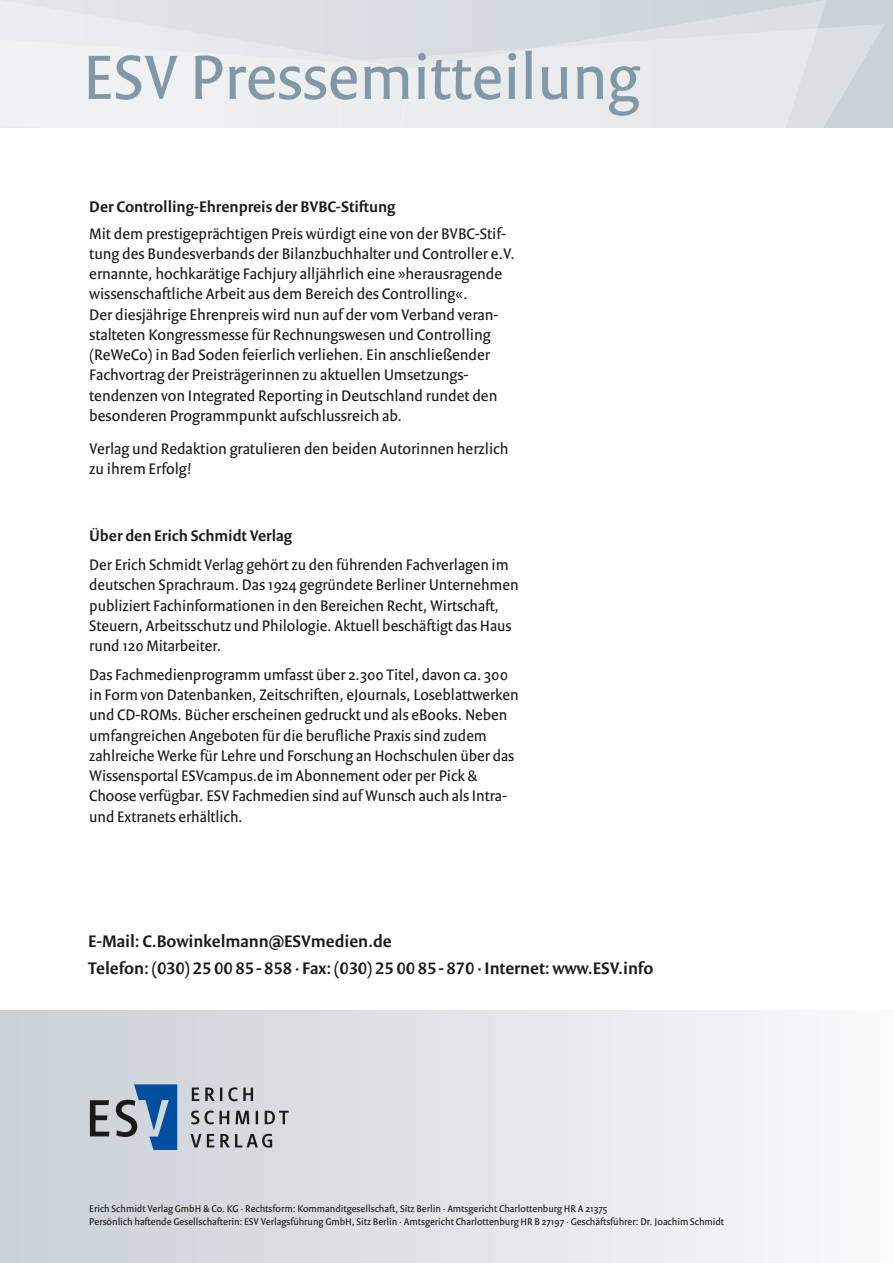
<style>
.page{position:relative;width:893px;height:1263px;background:#fff}
.page>*{position:absolute;margin:0;border:0;box-sizing:border-box;transform-origin:0 0}
.t1{font:67.5px "Versa Sans";color:#8497a5}
.t2{font:600 18px/26.1px "Versa Sans Pro";color:#1a1a18}
.t3{font:16.5px/20.2px "Versa Sans Pro";color:#1a1a18}
.t4{font:600 16.5px "Versa Sans Pro";color:#1a1a18}
.t5{font:10.5px/12.6px "Versa Sans";color:#1a1a18}
</style>
<div class="page">
<svg style="left:0;top:0;width:335px;height:34px;background:#e0e5e8"></svg>
<svg style="left:335px;top:0;width:550px;height:128px;background:#d8dee2"></svg>
<svg style="left:0;top:34px;width:345px;height:94px"></svg>
<svg style="left:398px;top:0;width:429px;height:128px;background:#e0e5e8"></svg>
<div style="left:0;top:1010px;width:893px;height:253px;background:linear-gradient(to right,#c9d0d6,#f9f9fa)"></div>
<svg style="left:190px;top:1134px;width:82px;height:13px"></svg>
<svg style="left:191px;top:1110px;width:98px;height:14px"></svg>
<svg style="left:192px;top:1087px;width:61px;height:14px"></svg>
<svg style="left:116px;top:1084px;width:61px;height:66px;background:#668aaf"></svg>
<svg style="left:90px;top:1100px;width:19px;height:36px"></svg>
<h1 class="t1" style="left:83px;top:41px;width:558px">ESV Pressemitteilung</h1>
<p class="t4" style="left:89px;top:197px;width:308px">Der Controlling-Ehrenpreis der BVBC-Stiftung</p>
<p class="t3" style="left:89px;top:223px;width:427px">Mit dem prestigeprächtigen Preis würdigt eine von der BVBC-Stif&shy;tung des Bundesverbands der Bilanzbuchhalter und Controller e.V. ernannte, hochkarätige Fachjury alljährlich eine »herausragende wissenschaftliche Arbeit aus dem Bereich des Controlling«.<br>Der diesjährige Ehrenpreis wird nun auf der vom Verband veran&shy;stalteten Kongressmesse für Rechnungswesen und Controlling (ReWeCo) in Bad Soden feierlich verliehen. Ein anschließender Fachvortrag der Preisträgerinnen zu aktuellen Umsetzungs&shy;tendenzen von Integrated Reporting in Deutschland rundet den besonderen Programmpunkt aufschlussreich ab.</p>
<p class="t3" style="left:89px;top:438px;width:421px">Verlag und Redaktion gratulieren den beiden Autorinnen herzlich zu ihrem Erfolg!</p>
<p class="t4" style="left:89px;top:526px;width:204px">Über den Erich Schmidt Verlag</p>
<p class="t3" style="left:89px;top:554px;width:431px">Der Erich Schmidt Verlag gehört zu den führenden Fachverlagen im deutschen Sprachraum. Das 1924 gegründete Berliner Unternehmen publiziert Fachinformationen in den Bereichen Recht, Wirtschaft, Steuern, Arbeitsschutz und Philologie. Aktuell beschäftigt das Haus rund 120 Mitarbeiter.</p>
<p class="t3" style="left:89px;top:664px;width:431px">Das Fachmedienprogramm umfasst über 2.300 Titel, davon ca. 300 in Form von Datenbanken, Zeitschriften, eJournals, Loseblattwerken und CD-ROMs. Bücher erscheinen gedruckt und als eBooks. Neben umfangreichen Angeboten für die berufliche Praxis sind zudem zahlreiche Werke für Lehre und Forschung an Hochschulen über das Wissensportal ESVcampus.de im Abonnement oder per Pick &amp; Choose verfügbar. ESV Fachmedien sind auf Wunsch auch als Intra&shy;und Extranets erhältlich.</p>
<p class="t2" style="left:88px;top:928px;width:567px">E-Mail: C.Bowinkelmann@ESVmedien.de<br>Telefon: (030) 25 00 85-858 · Fax: (030) 25 00 85-870 · Internet: www.ESV.info</p>
<p class="t5" style="left:89px;top:1202px;width:636px">Erich Schmidt Verlag GmbH &amp; Co. KG · Rechtsform: Kommanditgesellschaft, Sitz Berlin · Amtsgericht Charlottenburg HR A 21375<br>Persönlich haftende Gesellschafterin: ESV Verlagsführung GmbH, Sitz Berlin · Amtsgericht Charlottenburg HR B 27197 · Geschäftsführer: Dr. Joachim Schmidt</p>
</div>
